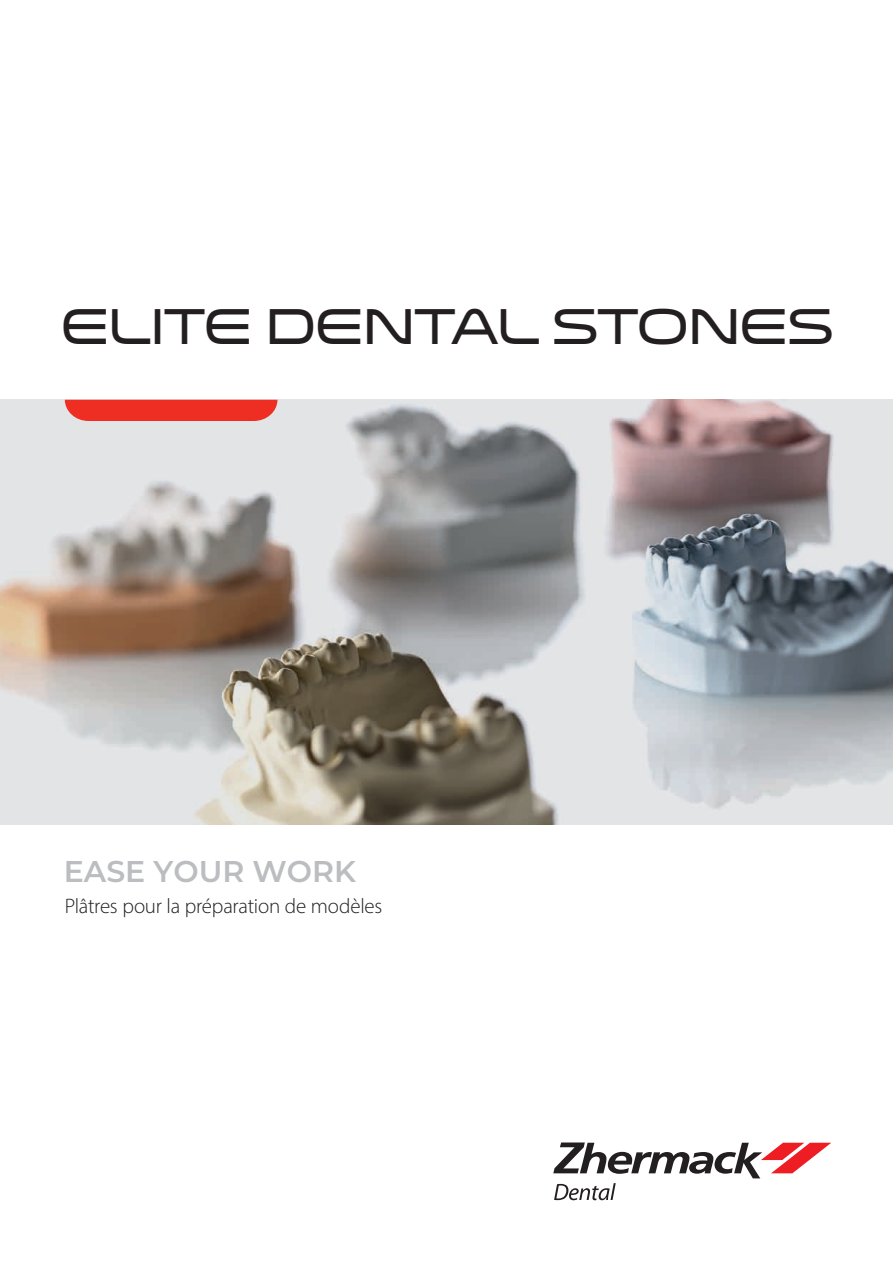
<style>
.page{position:relative;width:893px;height:1263px;background:#fff}
.page>*{position:absolute;margin:0;border:0;box-sizing:border-box;transform-origin:0 0}
.t1{font:51px "Venera 700";letter-spacing:-.02em;color:#231f20;scale:.96 1}
.h1_white{font:100 30px "Montserrat";color:#bcbdc0}
.t2{font:300 21px "Myriad Pro";letter-spacing:-.01em;color:#231f20}
</style>
<div class="page">
<img style="left:0;top:400px;width:893px;height:425px">
<div style="left:65px;top:400px;width:212px;height:21px;background:#ee2e22"></div>
<svg style="left:553px;top:1142px;width:278px;height:58px"></svg>
<p class="t1" style="left:61px;top:296px;width:807px">ELITE DENTAL STONES</p>
<p class="h1_white" style="left:64px;top:851px;width:294px">EASE YOUR WORK</p>
<p class="t2" style="left:65px;top:893px;width:319px">Plâtres pour la préparation de modèles</p>
</div>
